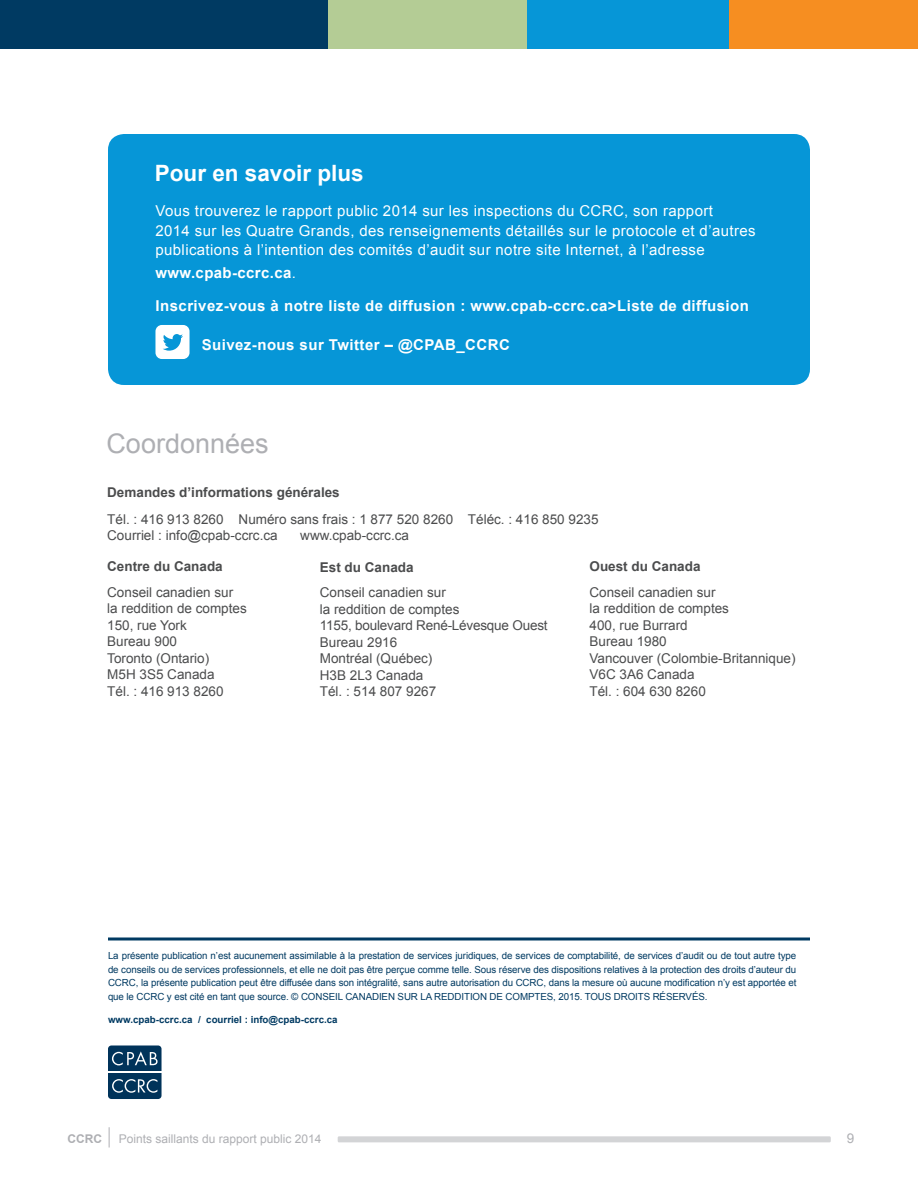
<style>
.page{position:relative;width:918px;height:1188px;background:#fff}
.page>*{position:absolute;margin:0;border:0;box-sizing:border-box;transform-origin:0 0}
.t1{font:27px "Arial";color:#aeafb3}
.t2{font:700 22.5px "Arial";color:#fff}
.t3{font:15px/19.5px "Arial";letter-spacing:.025em;color:#fff}
.t4{font:700 15px "Arial";letter-spacing:.03em;color:#fff}
.t5{font:13.5px/16.5px "Arial";color:#4b4c4d}
.t6{font:700 13.5px "Arial";color:#4b4c4d}
.t7{font:13.5px "Arial";color:#aeafb3}
.t8{font:12px "Arial";color:#aeafb3}
.t9{font:700 12px "Arial";color:#aeafb3}
.t10{font:9.75px/13.5px "Arial";letter-spacing:-.01em;color:#003a62;text-align:justify}
.t11{font:700 9.75px "Arial";color:#003a62}
.s1{font-weight:400}
</style>
<div class="page">
<div style="left:108px;top:134px;width:702px;height:251px;background:#0696d7;border-radius:16px"></div>
<svg style="left:155px;top:325px;width:35px;height:34px"></svg>
<svg style="left:108px;top:1046px;width:54px;height:53px;background:#265172"></svg>
<hr style="left:108px;top:1072px;width:54px;height:1px;background:#fff">
<hr style="left:108px;top:938px;width:702px;height:2px;background:#003a62">
<div style="left:338px;top:1136px;width:493px;height:6px;background:#d3d4d6"></div>
<svg style="left:109px;top:1127px;width:1px;height:21px"></svg>
<div style="left:0;top:0;width:327px;height:49px;background:#003a62"></div>
<div style="left:526px;top:0;width:203px;height:49px;background:#0696d7"></div>
<div style="left:328px;top:0;width:198px;height:49px;background:#b4cc95"></div>
<div style="left:729px;top:0;width:189px;height:49px;background:#f68e21"></div>
<h2 class="t2" style="left:155px;top:158px;width:210px">Pour en savoir plus</h2>
<p class="t3" style="left:156px;top:202px;width:602px">Vous trouverez le rapport public 2014 sur les inspections du CCRC, son rapport<br>2014 sur les Quatre Grands, des renseignements détaillés sur le protocole et d’autres publications à l’intention des comités d’audit sur notre site Internet, à l’adresse</p>
<h3 class="t4" style="left:156px;top:263px;width:142px">www.cpab-ccrc.ca<span class="s1">.</span></h3>
<h3 class="t4" style="left:156px;top:296px;width:595px">Inscrivez-vous à notre liste de diffusion : www.cpab-ccrc.ca&gt;Liste de diffusion</h3>
<h3 class="t4" style="left:202px;top:335px;width:310px">Suivez-nous sur Twitter – @CPAB_CCRC</h3>
<h1 class="t1" style="left:106px;top:426px;width:164px">Coordonnées</h1>
<h3 class="t6" style="left:107px;top:483px;width:234px">Demandes d’informations générales</h3>
<h3 class="t5" style="left:107px;top:511px;width:493px">Tél. : 416 913 8260 Numéro sans frais : 1 877 520 8260 Téléc. : 416 850 9235<br>Courriel : info@cpab-ccrc.ca</h3>
<h3 class="t5" style="left:300px;top:527px;width:110px">www.cpab-ccrc.ca</h3>
<h3 class="t6" style="left:107px;top:558px;width:117px">Centre du Canada</h3>
<h3 class="t5" style="left:107px;top:584px;width:141px">Conseil canadien sur la reddition de comptes<br>150, rue York<br>Bureau 900<br>Toronto (Ontario)<br>M5H 3S5 Canada<br>Tél. : 416 913 8260</h3>
<h3 class="t6" style="left:320px;top:558px;width:95px">Est du Canada</h3>
<h3 class="t5" style="left:320px;top:584px;width:229px">Conseil canadien sur<br>la reddition de comptes<br>1155, boulevard René-Lévesque Ouest<br>Bureau 2916<br>Montréal (Québec)<br>H3B 2L3 Canada<br>Tél. : 514 807 9267</h3>
<h3 class="t6" style="left:590px;top:558px;width:113px">Ouest du Canada</h3>
<h3 class="t5" style="left:590px;top:584px;width:208px">Conseil canadien sur<br>la reddition de comptes<br>400, rue Burrard<br>Bureau 1980<br>Vancouver (Colombie-Britannique)<br>V6C 3A6 Canada<br>Tél. : 604 630 8260</h3>
<p class="t10" style="left:108px;top:949px;width:690px">La présente publication n’est aucunement assimilable à la prestation de services juridiques, de services de comptabilité, de services d’audit ou de tout autre type de conseils ou de services professionnels, et elle ne doit pas être perçue comme telle. Sous réserve des dispositions relatives à la protection des droits d’auteur du CCRC, la présente publication peut être diffusée dans son intégralité, sans autre autorisation du CCRC, dans la mesure où aucune modification n’y est apportée et que le CCRC y est cité en tant que source. © CONSEIL CANADIEN SUR LA REDDITION DE COMPTES, 2015. TOUS DROITS RÉSERVÉS.</p>
<p class="t11" style="left:108px;top:1014px;width:231px">www.cpab-ccrc.ca / courriel : info@cpab-ccrc.ca</p>
<p class="t9" style="left:68px;top:1130px;width:36px">CCRC</p>
<p class="t8" style="left:119px;top:1130px;width:204px">Points saillants du rapport public 2014</p>
<h3 class="t7" style="left:847px;top:1129px;width:9px">9</h3>
</div>
